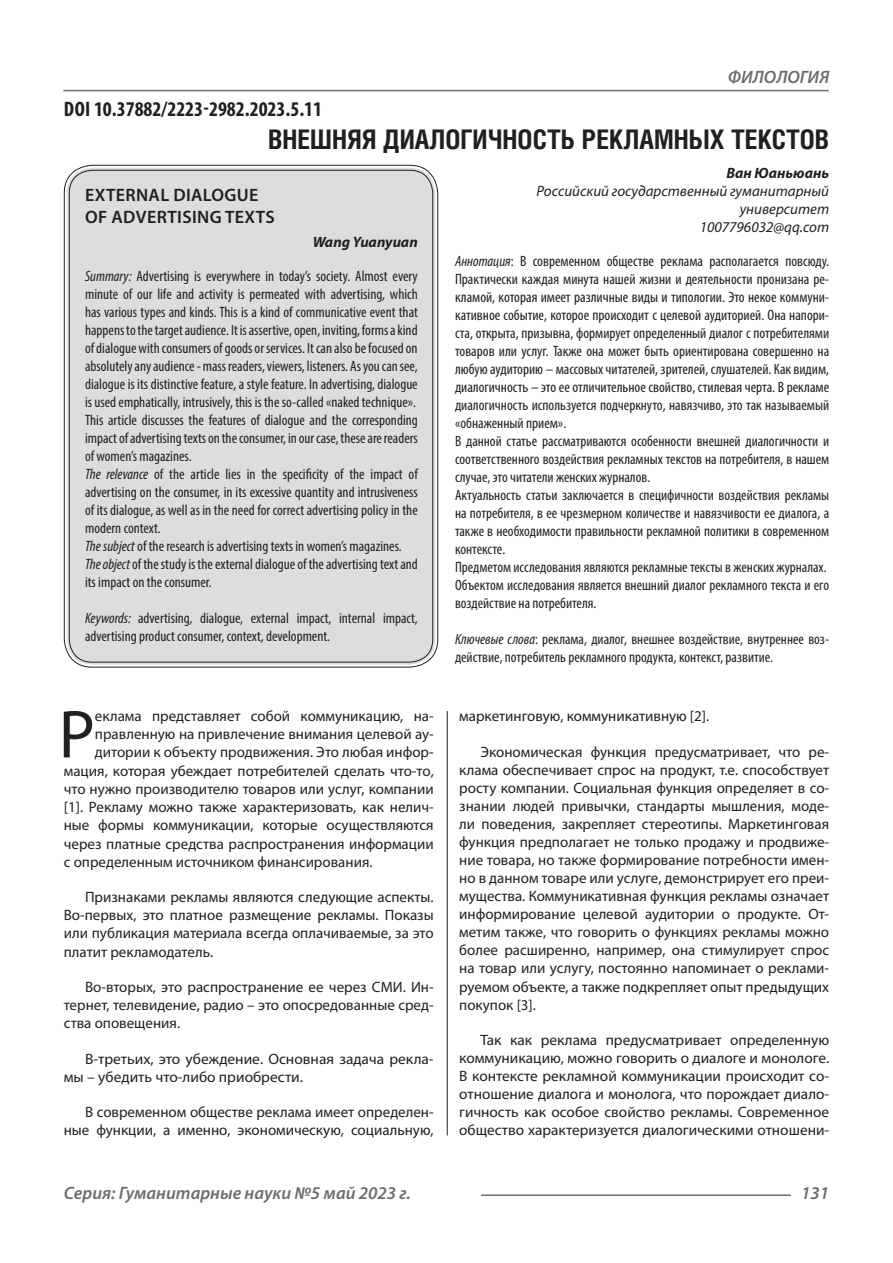
<style>
.page{position:relative;width:893px;height:1263px;background:#fff}
.page>*{position:absolute;margin:0;border:0;box-sizing:border-box;transform-origin:0 0}
.Статья_текст_первый{font:68.4px "Myriad Pro";color:#231f20}
.Статья_название{font:700 27px "Helios Cond C";color:#231f20}
.ДОИ{font:700 condensed 21px "Myriad Pro";color:#231f20}
.t1{font:italic 600 18px "Myriad Pro";color:#6c6d70}
.Статья_название_англ{font:600 18px "Myriad Pro";letter-spacing:.02em;color:#231f20}
.Статья_текст{font:15px/18.1px "Myriad Pro";color:#231f20;text-align:justify}
.Статья_аннотация_тек{font:condensed 15px/18px "Myriad Pro";color:#231f20;text-align:justify}
.Статья_аннотация_анг{font:condensed 15px/18px "Myriad Pro";color:#231f20;text-align:justify}
.Статья_текст_первый-2{font:15px "Myriad Pro";color:#231f20}
.Статья_автор_инфо{font:italic 15px/18px "Myriad Pro";color:#231f20;text-align:right}
.Статья_автор_англ{font:italic 700 15px "Myriad Pro";letter-spacing:-.005em;color:#231f20}
.Статья_автор_фио_рус{font:italic 700 15px "Myriad Pro";color:#231f20}
.s1{font-style:italic}
</style>
<div class="page">
<hr style="left:447px;top:128px;width:1px;height:1007px;background:#231f20">
<hr style="left:63px;top:90px;width:766px;height:1px;background:#6c6d70">
<hr style="left:481px;top:1194px;width:310px;height:2px;background:#6c6d70">
<div style="left:441px;top:128px;width:10px;height:583px;background:#fff"></div>
<div style="left:67px;top:168px;width:368px;height:497px;background:#dcdddf;border-radius:26px"></div>
<p class="ДОИ" style="left:64px;top:96px;width:260px">DOI 10.37882/2223-2982.2023.5.11</p>
<p class="t1" style="left:728px;top:66px;width:103px">ФИЛОЛОГИЯ</p>
<p class="Статья_название" style="left:268px;top:124px;width:562px">ВНЕШНЯЯ ДИАЛОГИЧНОСТЬ РЕКЛАМНЫХ ТЕКСТОВ</p>
<p class="Статья_автор_фио_рус" style="left:726px;top:163px;width:104px">Ван Юаньюань</p>
<p class="Статья_автор_инфо" style="left:537px;top:182px;width:294px">Российский государственный гуманитарный университет</p>
<p class="Статья_автор_инфо" style="left:700px;top:218px;width:131px">1007796032@qq.com</p>
<p class="Статья_аннотация_тек" style="left:455px;top:252px;width:376px"><span class="s1">Аннотация</span>: В современном обществе реклама располагается повсюду.<br>Практически каждая минута нашей жизни и деятельности пронизана ре&shy;кламой, которая имеет различные виды и типологии. Это некое коммуни&shy;кативное событие, которое происходит с целевой аудиторией. Она напори&shy;ста, открыта, призывна, формирует определенный диалог с потребителями товаров или услуг. Также она может быть ориентирована совершенно на любую аудиторию – массовых читателей, зрителей, слушателей. Как видим, диалогичность – это ее отличительное свойство, стилевая черта. В рекламе диалогичность используется подчеркнуто, навязчиво, это так называемый «обнаженный прием».</p>
<p class="Статья_аннотация_тек" style="left:455px;top:432px;width:376px">В данной статье рассматриваются особенности внешней диалогичности и соответственного воздействия рекламных текстов на потребителя, в нашем случае, это читатели женских журналов.</p>
<p class="Статья_аннотация_тек" style="left:455px;top:486px;width:376px">Актуальность статьи заключается в специфичности воздействия рекламы на потребителя, в ее чрезмерном количестве и навязчивости ее диалога, а также в необходимости правильности рекламной политики в современном контексте.</p>
<p class="Статья_аннотация_тек" style="left:455px;top:558px;width:373px">Предметом исследования являются рекламные тексты в женских журналах.</p>
<p class="Статья_аннотация_тек" style="left:455px;top:576px;width:376px">Объектом исследования является внешний диалог рекламного текста и его воздействие на потребителя.</p>
<p class="Статья_аннотация_тек" style="left:455px;top:630px;width:376px"><span class="s1">Ключевые слова</span>: реклама, диалог, внешнее воздействие, внутреннее воз&shy;действие, потребитель рекламного продукта, контекст, развитие.</p>
<p class="Статья_название_англ" style="left:85px;top:184px;width:175px">EXTERNAL DIALOGUE</p>
<p class="Статья_название_англ" style="left:85px;top:206px;width:191px">OF ADVERTISING TEXTS</p>
<p class="Статья_автор_англ" style="left:313px;top:232px;width:107px">Wang Yuanyuan</p>
<p class="Статья_аннотация_анг" style="left:85px;top:267px;width:334px"><span class="s1">Summary:</span> Advertising is everywhere in today’s society. Almost every minute of our life and activity is permeated with advertising, which has various types and kinds. This is a kind of communicative event that happens to the target audience. It is assertive, open, inviting, forms a kind of dialogue with consumers of goods or services. It can also be focused on absolutely any audience - mass readers, viewers, listeners. As you can see, dialogue is its distinctive feature, a style feature. In advertising, dialogue is used emphatically, intrusively, this is the so-called «naked technique».</p>
<p class="Статья_аннотация_анг" style="left:85px;top:411px;width:334px">This article discusses the features of dialogue and the corresponding impact of advertising texts on the consumer, in our case, these are readers of women’s magazines.</p>
<p class="Статья_аннотация_анг" style="left:85px;top:465px;width:334px"><span class="s1">The relevance</span> of the article lies in the specificity of the impact of advertising on the consumer, in its excessive quantity and intrusiveness of its dialogue, as well as in the need for correct advertising policy in the modern context.</p>
<p class="Статья_аннотация_анг" style="left:85px;top:537px;width:318px"><span class="s1">The subject</span> of the research is advertising texts in women’s magazines.</p>
<p class="Статья_аннотация_анг" style="left:85px;top:555px;width:334px"><span class="s1">The object</span> of the study is the external dialogue of the advertising text and its impact on the consumer.</p>
<p class="Статья_аннотация_анг" style="left:85px;top:609px;width:334px"><span class="s1">Keywords:</span> advertising, dialogue, external impact, internal impact, advertising product consumer, context, development.</p>
<p class="Статья_текст_первый" style="left:59px;top:692px;width:38px">Р</p>
<p class="Статья_текст_первый-2" style="left:95px;top:707px;width:340px">еклама представляет собой коммуникацию, на-</p>
<p class="Статья_текст_первый-2" style="left:95px;top:725px;width:340px">правленную на привлечение внимания целевой ау-</p>
<p class="Статья_текст_первый-2" style="left:95px;top:743px;width:340px">дитории к объекту продвижения. Это любая инфор-</p>
<p class="Статья_текст_первый-2" style="left:64px;top:761px;width:371px">мация, которая убеждает потребителей сделать что-то,</p>
<p class="Статья_текст_первый-2" style="left:64px;top:779px;width:371px">что нужно производителю товаров или услуг, компании</p>
<p class="Статья_текст_первый-2" style="left:64px;top:798px;width:371px">[1]. Рекламу можно также характеризовать, как нелич-</p>
<p class="Статья_текст_первый-2" style="left:64px;top:816px;width:371px">ные формы коммуникации, которые осуществляются</p>
<p class="Статья_текст_первый-2" style="left:64px;top:834px;width:371px">через платные средства распространения информации</p>
<p class="Статья_текст_первый-2" style="left:64px;top:852px;width:310px">с определенным источником финансирования.</p>
<p class="Статья_текст" style="left:64px;top:888px;width:371px;text-indent:21px">Признаками рекламы являются следующие аспекты.<br>Во-первых, это платное размещение рекламы. Показы или публикация материала всегда оплачиваемые, за это платит рекламодатель.</p>
<p class="Статья_текст" style="left:64px;top:977px;width:371px;text-indent:21px">Во-вторых, это распространение ее через СМИ. Ин&shy;тернет, телевидение, радио – это опосредованные сред&shy;ства оповещения.</p>
<p class="Статья_текст" style="left:64px;top:1049px;width:371px;text-indent:21px">В-третьих, это убеждение. Основная задача рекла&shy;мы – убедить что-либо приобрести.</p>
<p class="Статья_текст" style="left:64px;top:1103px;width:371px;text-align:right">В современном обществе реклама имеет определен&shy;ные функции, а именно, экономическую, социальную,</p>
<p class="Статья_текст" style="left:459px;top:707px;width:252px">маркетинговую, коммуникативную [2].</p>
<p class="Статья_текст" style="left:459px;top:742px;width:371px;text-indent:21px">Экономическая функция предусматривает, что ре&shy;клама обеспечивает спрос на продукт, т.е. способствует росту компании. Социальная функция определяет в со&shy;знании людей привычки, стандарты мышления, моде&shy;ли поведения, закрепляет стереотипы. Маркетинговая функция предполагает не только продажу и продвиже&shy;ние товара, но также формирование потребности имен&shy;но в данном товаре или услуге, демонстрирует его преи&shy;мущества. Коммуникативная функция рекламы означает информирование целевой аудитории о продукте. От&shy;метим также, что говорить о функциях рекламы можно более расширенно, например, она стимулирует спрос на товар или услугу, постоянно напоминает о реклами&shy;руемом объекте, а также подкрепляет опыт предыдущих покупок [3].</p>
<p class="Статья_текст" style="left:459px;top:1030px;width:371px;text-indent:21px">Так как реклама предусматривает определенную коммуникацию, можно говорить о диалоге и монологе.<br>В контексте рекламной коммуникации происходит со&shy;отношение диалога и монолога, что порождает диало&shy;гичность как особое свойство рекламы. Современное общество характеризуется диалогическими отношени-</p>
<p class="t1" style="left:64px;top:1182px;width:349px">Серия: Гуманитарные науки №5 май 2023 г.</p>
<p class="t1" style="left:801px;top:1182px;width:30px">131</p>
</div>
